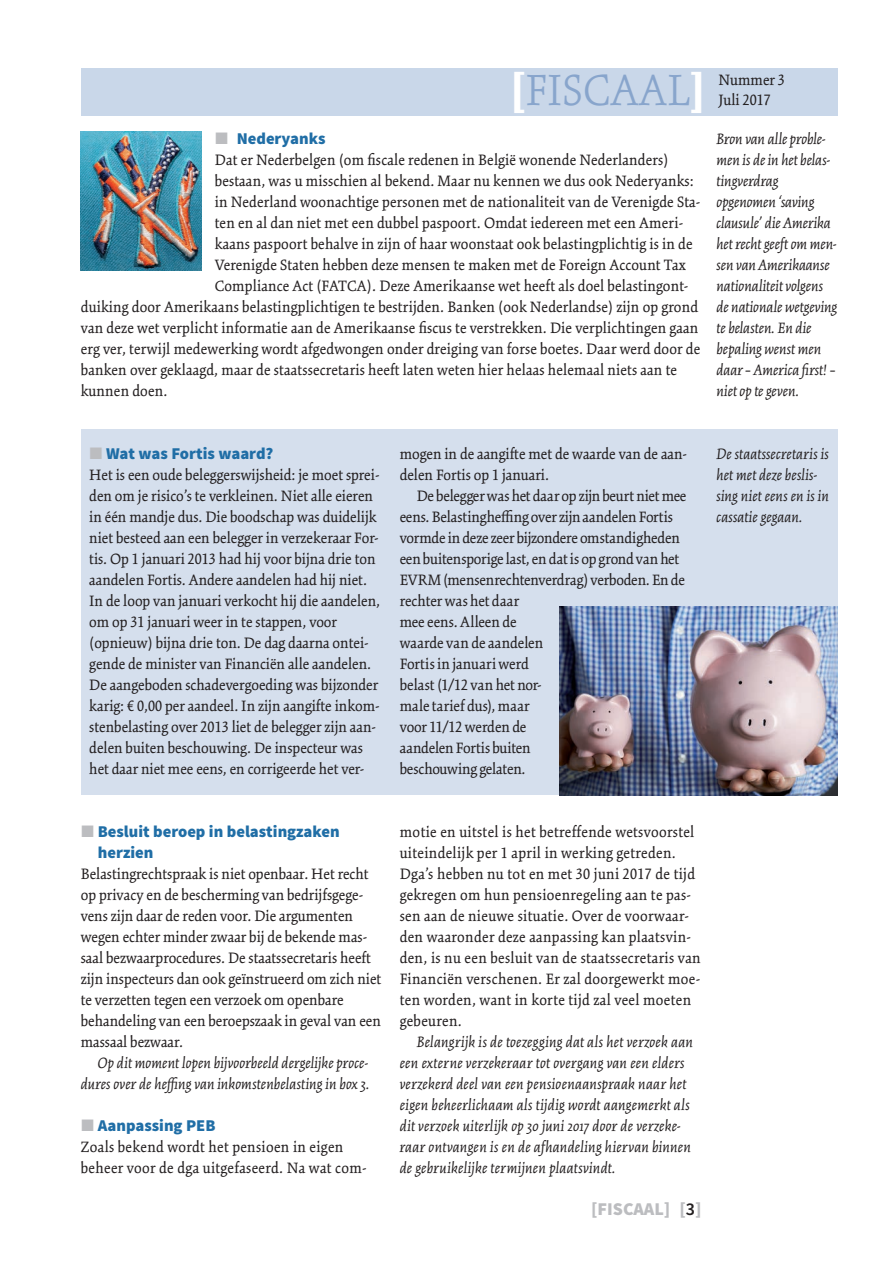
<style>
.page{position:relative;width:893px;height:1263px;background:#fff}
.page>*{position:absolute;margin:0;border:0;box-sizing:border-box;transform-origin:0 0}
.t1{font:300 48px "Kinesis Std";color:#88a5cc}
.t2{font:900 18px "Source Sans Pro";color:#bcbdc0}
.t3{font:16.5px/21px "Kinesis Std";letter-spacing:.005em;color:#231f20}
.t4{font:italic 16.5px/21px "Kinesis Std";letter-spacing:.005em;color:#231f20}
.t5{font:900 16.5px/21px "Source Sans Pro";color:#206ea6}
.s1{font-weight:900;color:#fff}
.s2{font-family:"Mathematical Pi Six";font-weight:400;color:#bcbdc0}
.s3{font-weight:600;color:#231f20}
</style>
<div class="page">
<div style="left:81px;top:68px;width:757px;height:47px;background:#c9d7e9"></div>
<div style="left:81px;top:429px;width:757px;height:366px;background:#d5dfed"></div>
<img style="left:81px;top:132px;width:121px;height:138px">
<img style="left:559px;top:606px;width:279px;height:189px">
<h1 class="t1" style="left:510px;top:63px;width:197px"><span class="s1">[</span>FISCAAL<span class="s1">]</span></h1>
<p class="t3" style="left:719px;top:70px;width:68px;line-height:19.8px">Nummer 3<br>Juli 2017</p>
<p class="t5" style="left:237px;top:129px;width:90px">Nederyanks</p>
<p class="t3" style="left:215px;top:150px;width:455px">Dat er Nederbelgen (om fiscale redenen in België wonende Nederlanders)</p>
<p class="t3" style="left:215px;top:171px;width:481px">bestaan, was u misschien al bekend. Maar nu kennen we dus ook Nederyanks:</p>
<p class="t3" style="left:215px;top:192px;width:487px">in Nederland woonachtige personen met de nationaliteit van de Verenigde Sta-</p>
<p class="t3" style="left:215px;top:213px;width:470px">ten en al dan niet met een dubbel paspoort. Omdat iedereen met een Ameri-</p>
<p class="t3" style="left:215px;top:234px;width:479px">kaans paspoort behalve in zijn of haar woonstaat ook belastingplichtig is in de</p>
<p class="t3" style="left:215px;top:255px;width:473px">Verenigde Staten hebben deze mensen te maken met de Foreign Account Tax</p>
<p class="t3" style="left:215px;top:276px;width:475px">Compliance Act (FATCA). Deze Amerikaanse wet heeft als doel belastingont-</p>
<p class="t3" style="left:81px;top:297px;width:619px">duiking door Amerikaans belastingplichtigen te bestrijden. Banken (ook Nederlandse) zijn op grond</p>
<p class="t3" style="left:81px;top:318px;width:619px">van deze wet verplicht informatie aan de Amerikaanse fiscus te verstrekken. Die verplichtingen gaan</p>
<p class="t3" style="left:81px;top:339px;width:621px">erg ver, terwijl medewerking wordt afgedwongen onder dreiging van forse boetes. Daar werd door de</p>
<p class="t3" style="left:81px;top:360px;width:598px">banken over geklaagd, maar de staatssecretaris heeft laten weten hier helaas helemaal niets aan te</p>
<p class="t3" style="left:81px;top:381px;width:88px">kunnen doen.</p>
<p class="t4" style="left:716px;top:129px;width:122px">Bron van alle proble&shy;men is de in het belas&shy;tingverdrag opgenomen ‘saving clausule’ die Amerika het recht geeft om men&shy;sen van Amerikaanse nationaliteit volgens de nationale wetgeving te belasten. En die bepaling wenst men daar – America first! – niet op te geven.</p>
<p class="t5" style="left:89px;top:444px;width:186px"><span class="s2">J</span> Wat was Fortis waard?</p>
<p class="t3" style="left:89px;top:464px;width:292px">Het is een oude beleggerswijsheid: je moet sprei&shy;den om je risico’s te verkleinen. Niet alle eieren in één mandje dus. Die boodschap was duidelijk niet besteed aan een belegger in verzekeraar For&shy;tis. Op 1 januari 2013 had hij voor bijna drie ton aandelen Fortis. Andere aandelen had hij niet.<br>In de loop van januari verkocht hij die aandelen, om op 31 januari weer in te stappen, voor (opnieuw) bijna drie ton. De dag daarna ontei&shy;gende de minister van Financiën alle aandelen.<br>De aangeboden schadevergoeding was bijzonder karig: € 0,00 per aandeel. In zijn aangifte inkom&shy;stenbelasting over 2013 liet de belegger zijn aan&shy;delen buiten beschouwing. De inspecteur was het daar niet mee eens, en corrigeerde het ver-</p>
<p class="t3" style="left:400px;top:443px;width:289px">mogen in de aangifte met de waarde van de aan&shy;delen Fortis op 1 januari.</p>
<p class="t3" style="left:400px;top:485px;width:288px;text-indent:17px">De belegger was het daar op zijn beurt niet mee eens. Belastingheffing over zijn aandelen Fortis vormde in deze zeer bijzondere omstandigheden een buitensporige last, en dat is op grond van het<br>EVRM (mensenrechtenverdrag) verboden. En de rechter was het daar<br>mee eens. Alleen de<br>waarde van de aandelen<br>Fortis in januari werd<br>belast (1/12 van het nor-<br>male tarief dus), maar<br>voor 11/12 werden de<br>aandelen Fortis buiten<br>beschouwing gelaten.</p>
<p class="t4" style="left:716px;top:444px;width:114px">De staatssecretaris is het met deze beslis&shy;sing niet eens en is in cassatie gegaan.</p>
<p class="t5" style="left:98px;top:822px;width:243px;text-indent:-17px"><span class="s2">J</span> Besluit beroep in belastingzaken herzien</p>
<p class="t3" style="left:81px;top:863px;width:302px">Belastingrechtspraak is niet openbaar. Het recht op privacy en de bescherming van bedrijfsgege&shy;vens zijn daar de reden voor. Die argumenten wegen echter minder zwaar bij de bekende mas&shy;saal bezwaarprocedures. De staatssecretaris heeft zijn inspecteurs dan ook geïnstrueerd om zich niet te verzetten tegen een verzoek om openbare behandeling van een beroepszaak in geval van een massaal bezwaar.</p>
<p class="t4" style="left:81px;top:1052px;width:290px;text-align:right">Op dit moment lopen bijvoorbeeld dergelijke proce&shy;dures over de heffing van inkomstenbelasting in box 3.</p>
<p class="t5" style="left:81px;top:1116px;width:136px"><span class="s2">J</span> Aanpassing PEB</p>
<p class="t3" style="left:81px;top:1136px;width:287px">Zoals bekend wordt het pensioen in eigen beheer voor de dga uitgefaseerd. Na wat com-</p>
<p class="t3" style="left:400px;top:821px;width:303px">motie en uitstel is het betreffende wetsvoorstel uiteindelijk per 1 april in werking getreden.<br>Dga’s hebben nu tot en met 30 juni 2017 de tijd gekregen om hun pensioenregeling aan te pas&shy;sen aan de nieuwe situatie. Over de voorwaar&shy;den waaronder deze aanpassing kan plaatsvin&shy;den, is nu een besluit van de staatssecretaris van Financiën verschenen. Er zal doorgewerkt moe&shy;ten worden, want in korte tijd zal veel moeten gebeuren.</p>
<p class="t4" style="left:400px;top:1031px;width:295px;text-indent:17px">Belangrijk is de toezegging dat als het verzoek aan een externe verzekeraar tot overgang van een elders verzekerd deel van een pensioenaanspraak naar het eigen beheerlichaam als tijdig wordt aangemerkt als dit verzoek uiterlijk op 30 juni 2017 door de verzeke&shy;raar ontvangen is en de afhandeling hiervan binnen de gebruikelijke termijnen plaatsvindt.</p>
<p class="t2" style="left:591px;top:1197px;width:112px">[FISCAAL] [<span class="s3">3</span>]</p>
</div>
